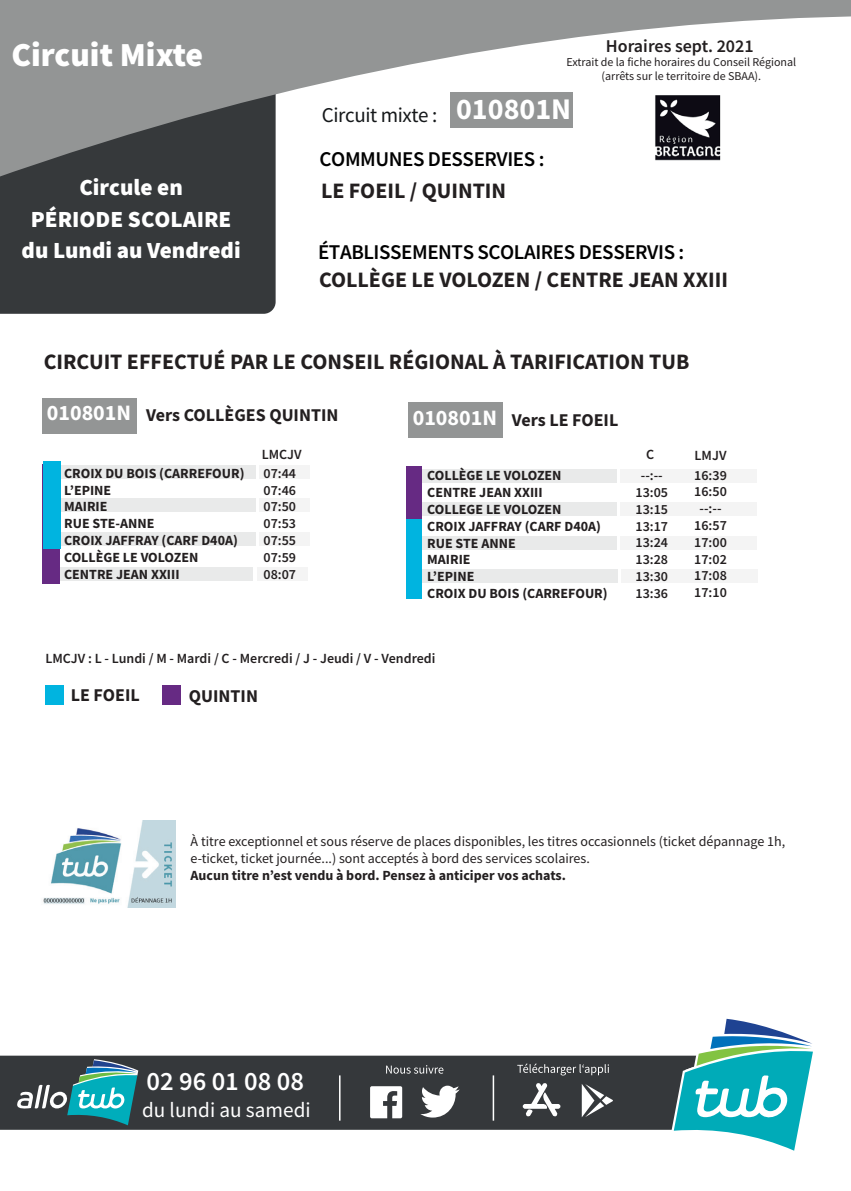
<style>
.page{position:relative;width:851px;height:1191px;background:#fff}
.page>*{position:absolute;margin:0;border:0;box-sizing:border-box;transform-origin:0 0}
.t1{font:900 33.6px "Source Sans Pro";color:#fff}
.t2{font:700 30px "Source Sans Pro";color:#fff}
.t3{font:600 26.6px "Source Sans Pro";color:#fff}
.t4{font:900 23.2px/31.6px "Source Sans Pro";color:#fff;text-align:center}
.t5{font:700 22px "Source Sans Pro";color:#231f20}
.t6{font:700 22px "Source Sans Pro";color:#fff}
.t7{font:21.2px "Source Sans Pro";color:#fff}
.t8{font:600 21px "Source Sans Pro";letter-spacing:-.02em;color:#000001}
.t9{font:21px "Source Sans Pro";letter-spacing:-.02em;color:#15181a}
.t10{font:700 18px "Source Sans Pro";color:#231f20}
.t11{font:600 18px "Source Sans Pro";color:#231f20}
.t12{font:700 14px/16.8px "Source Sans Pro";color:#231f20}
.t13{font:600 14px/16.8px "Source Sans Pro";color:#231f20;text-align:center}
.t14{font:14px/16.8px "Source Sans Pro";color:#231f20}
.t15{font:12px/14.4px "Source Sans Pro";color:#231f20;text-align:center}
</style>
<div class="page">
<div style="left:0;top:182px;width:275px;height:132px;background:#36393b"></div>
<svg style="left:0;top:0;width:850px;height:182px;fill:#939595"></svg>
<div style="left:0;top:1055px;width:671px;height:74px;background:#35383b"></div>
<svg style="left:671px;top:1018px;width:142px;height:133px"></svg>
<svg style="left:370px;top:1086px;width:32px;height:32px"></svg>
<svg style="left:420px;top:1085px;width:39px;height:32px"></svg>
<hr style="left:339px;top:1075px;width:1px;height:45px;background:#fff">
<svg style="left:17px;top:1059px;width:121px;height:66px"></svg>
<hr style="left:492px;top:1075px;width:2px;height:45px;background:#fff">
<svg style="left:522px;top:1082px;width:38px;height:34px"></svg>
<svg style="left:581px;top:1083px;width:32px;height:34px"></svg>
<svg style="left:517px;top:1063px;width:92px;height:12px"></svg>
<svg style="left:386px;top:1065px;width:57px;height:8px"></svg>
<img style="left:621px;top:86px;width:128px;height:85px">
<div style="left:621px;top:569px;width:136px;height:13px;background:#f4f4f4"></div>
<div style="left:421px;top:569px;width:196px;height:13px;background:#e9eaea"></div>
<div style="left:257px;top:567px;width:51px;height:14px;background:#f4f4f4"></div>
<div style="left:56px;top:567px;width:197px;height:14px;background:#e9eaea"></div>
<img style="left:43px;top:820px;width:133px;height:87px">
<div style="left:620px;top:469px;width:136px;height:13px;background:#f4f4f4"></div>
<div style="left:620px;top:502px;width:136px;height:13px;background:#f4f4f4"></div>
<div style="left:620px;top:536px;width:136px;height:14px;background:#f4f4f4"></div>
<div style="left:420px;top:469px;width:197px;height:13px;background:#e9eaea"></div>
<div style="left:420px;top:502px;width:197px;height:13px;background:#e9eaea"></div>
<div style="left:420px;top:536px;width:197px;height:14px;background:#e9eaea"></div>
<div style="left:259px;top:465px;width:51px;height:14px;background:#f4f4f4"></div>
<div style="left:259px;top:498px;width:51px;height:14px;background:#f4f4f4"></div>
<div style="left:259px;top:532px;width:51px;height:14px;background:#f4f4f4"></div>
<div style="left:59px;top:465px;width:196px;height:14px;background:#e9eaea"></div>
<div style="left:59px;top:498px;width:196px;height:14px;background:#e9eaea"></div>
<div style="left:59px;top:532px;width:196px;height:14px;background:#e9eaea"></div>
<div style="left:450px;top:92px;width:123px;height:36px;background:#939595"></div>
<div style="left:43px;top:464px;width:17px;height:120px;background:#662a83"></div>
<div style="left:42px;top:398px;width:94px;height:35px;background:#939595"></div>
<div style="left:408px;top:403px;width:94px;height:35px;background:#939595"></div>
<div style="left:406px;top:467px;width:16px;height:121px;background:#662a83"></div>
<div style="left:162px;top:685px;width:18px;height:20px;background:#662a83"></div>
<div style="left:46px;top:684px;width:18px;height:20px;background:#00b4e0"></div>
<div style="left:43px;top:461px;width:17px;height:88px;background:#00b4e0"></div>
<div style="left:406px;top:519px;width:15px;height:79px;background:#00b4e0"></div>
<h1 class="t1" style="left:12px;top:32px;width:193px">Circuit Mixte</h1>
<h3 class="t4" style="left:22px;top:171px;width:220px">Circule en<br>PÉRIODE SCOLAIRE du Lundi au Vendredi</h3>
<p class="t11" style="left:605px;top:34px;width:149px">Horaires sept. 2021</p>
<p class="t15" style="left:566px;top:54px;width:231px">Extrait de la fiche horaires du Conseil Régional (arrêts sur le territoire de SBAA).</p>
<h2 class="t2" style="left:456px;top:89px;width:116px">010801N</h2>
<h3 class="t9" style="left:322px;top:101px;width:117px">Circuit mixte :</h3>
<h3 class="t8" style="left:319px;top:146px;width:226px">COMMUNES DESSERVIES :</h3>
<h3 class="t5" style="left:321px;top:176px;width:186px">LE FOEIL / QUINTIN</h3>
<h3 class="t8" style="left:318px;top:238px;width:367px">ÉTABLISSEMENTS SCOLAIRES DESSERVIS :</h3>
<h3 class="t5" style="left:319px;top:264px;width:410px">COLLÈGE LE VOLOZEN / CENTRE JEAN XXIII</h3>
<h3 class="t5" style="left:44px;top:347px;width:647px">CIRCUIT EFFECTUÉ PAR LE CONSEIL RÉGIONAL À TARIFICATION TUB</h3>
<p class="t10" style="left:146px;top:402px;width:194px">Vers COLLÈGES QUINTIN</p>
<p class="t10" style="left:511px;top:407px;width:108px">Vers LE FOEIL</p>
<p class="t13" style="left:262px;top:446px;width:41px">LMCJV</p>
<p class="t13" style="left:646px;top:445px;width:10px">C</p>
<h3 class="t6" style="left:47px;top:397px;width:86px">010801N</h3>
<h3 class="t6" style="left:412px;top:403px;width:86px">010801N</h3>
<p class="t13" style="left:694px;top:447px;width:33px">LMJV</p>
<p class="t12" style="left:64px;top:464px;width:182px">CROIX DU BOIS (CARREFOUR)<br>L’EPINE<br>MAIRIE<br>RUE STE-ANNE<br>CROIX JAFFRAY (CARF D40A)<br>COLLÈGE LE VOLOZEN<br>CENTRE JEAN XXIII</p>
<p class="t13" style="left:263px;top:465px;width:34px;text-align:justify">07:44<br>07:46<br>07:50<br>07:53<br>07:55<br>07:59<br>08:07</p>
<p class="t12" style="left:427px;top:467px;width:182px">COLLÈGE LE VOLOZEN<br>CENTRE JEAN XXIII<br>COLLEGE LE VOLOZEN<br>CROIX JAFFRAY (CARF D40A)<br>RUE STE ANNE<br>MAIRIE<br>L’EPINE<br>CROIX DU BOIS (CARREFOUR)</p>
<p class="t13" style="left:635px;top:467px;width:34px">--:--<br>13:05<br>13:15<br>13:17<br>13:24<br>13:28<br>13:30<br>13:36</p>
<p class="t13" style="left:694px;top:466px;width:34px">16:39<br>16:50 --:--<br>16:57<br>17:00<br>17:02<br>17:08<br>17:10</p>
<p class="t13" style="left:45px;top:649px;width:391px">LMCJV : L - Lundi / M - Mardi / C - Mercredi / J - Jeudi / V - Vendredi</p>
<p class="t10" style="left:71px;top:683px;width:70px">LE FOEIL</p>
<p class="t10" style="left:189px;top:683px;width:71px">QUINTIN</p>
<p class="t14" style="left:190px;top:833px;width:596px">À titre exceptionnel et sous réserve de places disponibles, les titres occasionnels (ticket dépannage 1h, e-ticket, ticket journée...) sont acceptés à bord des services scolaires.</p>
<p class="t12" style="left:190px;top:867px;width:377px">Aucun titre n’est vendu à bord. Pensez à anticiper vos achats.</p>
<h3 class="t3" style="left:147px;top:1063px;width:159px">02 96 01 08 08</h3>
<h3 class="t7" style="left:142px;top:1096px;width:170px">du lundi au samedi</h3>
</div>
